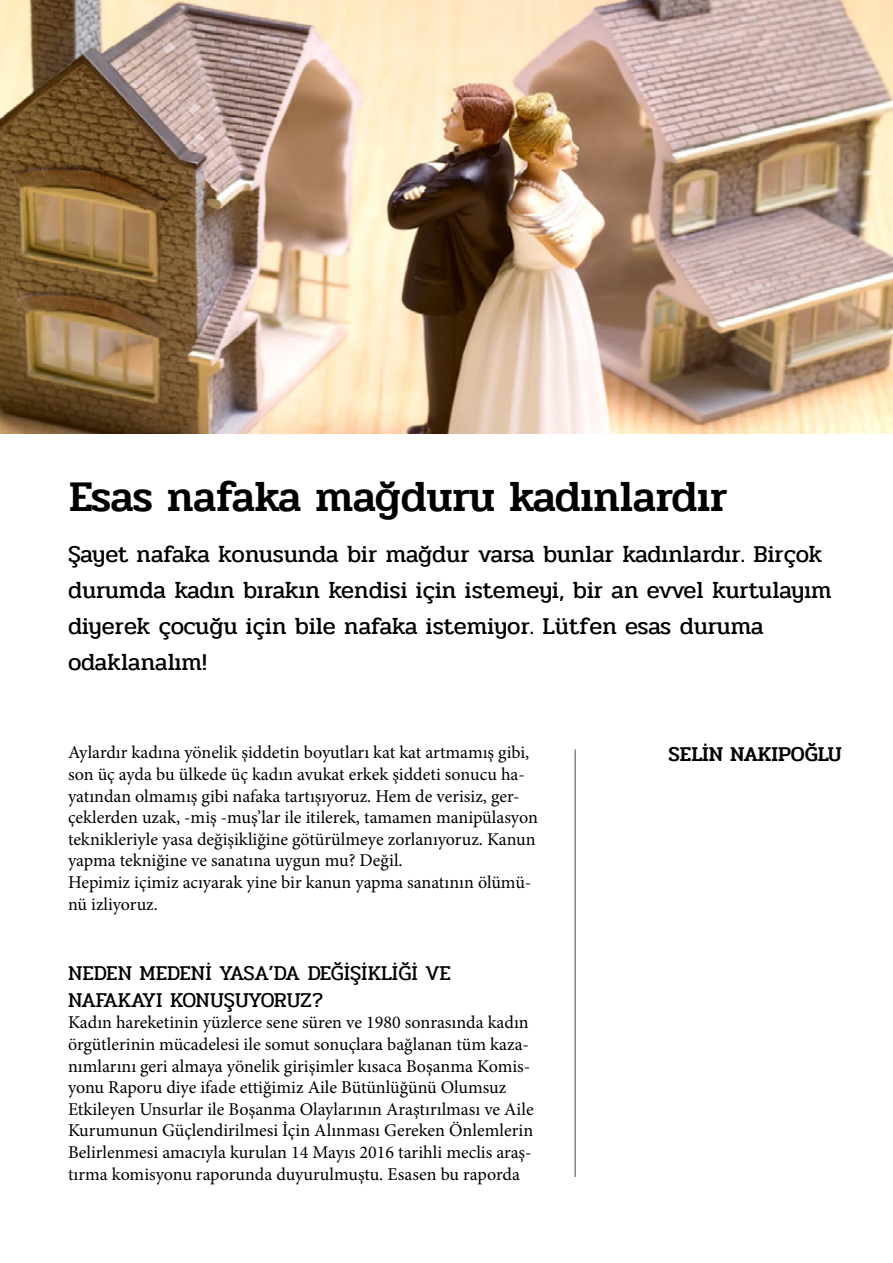
<style>
.page{position:relative;width:893px;height:1263px;background:#fff}
.page>*{position:absolute;margin:0;border:0;box-sizing:border-box;transform-origin:0 0}
.t1{font:500 43.5px "Pridi";color:#000}
.t2{font:24px/36px "Pridi";color:#000}
.t3{font:21px/27px "Pridi";letter-spacing:-.015em;color:#000}
.t4{font:500 21px "Pridi";color:#000}
.t5{font:18px/21.6px "Minion Pro";color:#000}
</style>
<div class="page">
<img style="left:0;top:0;width:893px;height:434px">
<hr style="left:575px;top:749px;width:1px;height:428px;background:#505050">
<h1 class="t1" style="left:69px;top:465px;width:660px">Esas nafaka mağduru kadınlardır</h1>
<h2 class="t2" style="left:68px;top:536px;width:765px">Şayet nafaka konusunda bir mağdur varsa bunlar kadınlardır. Birçok durumda kadın bırakın kendisi için istemeyi, bir an evvel kurtulayım diyerek çocuğu için bile nafaka istemiyor. Lütfen esas duruma odaklanalım!</h2>
<p class="t5" style="left:68px;top:742px;width:463px">Aylardır kadına yönelik şiddetin boyutları kat kat artmamış gibi,</p>
<p class="t4" style="left:668px;top:739px;width:175px">SELIN NAKIPOĞLU</p>
<p class="t5" style="left:68px;top:763px;width:471px">son üç ayda bu ülkede üç kadın avukat erkek şiddeti sonucu ha&shy;yatından olmamış gibi nafaka tartışıyoruz. Hem de verisiz, ger&shy;çeklerden uzak, -miş -muş’lar ile itilerek, tamamen manipülasyon teknikleriyle yasa değişikliğine götürülmeye zorlanıyoruz. Kanun yapma tekniğine ve sanatına uygun mu? Değil.<br>Hepimiz içimiz acıyarak yine bir kanun yapma sanatının ölümü&shy;nü izliyoruz.</p>
<p class="t3" style="left:68px;top:959px;width:384px">NEDEN MEDENİ YASA’DA DEĞİŞİKLİĞİ VE<br>NAFAKAYI KONUŞUYORUZ?</p>
<p class="t5" style="left:68px;top:1012px;width:464px;text-align:justify">Kadın hareketinin yüzlerce sene süren ve 1980 sonrasında kadın örgütlerinin mücadelesi ile somut sonuçlara bağlanan tüm kaza&shy;nımlarını geri almaya yönelik girişimler kısaca Boşanma Komis&shy;yonu Raporu diye ifade ettiğimiz Aile Bütünlüğü</p>
<p class="t5" style="left:68px;top:1077px;width:467px;text-indent:350px">nü Olumsuz Etkileyen Unsurlar ile Boşanma Olaylarının Araştırılması ve Aile Kurumunun Güçlendirilmesi İçin Alınması Gereken Önlemlerin Belirlenmesi amacıyla kurulan 14 Mayıs 2016 tarihli meclis araş&shy;tırma komisyonu raporunda duyurulmuştu. Esasen bu raporda</p>
</div>
